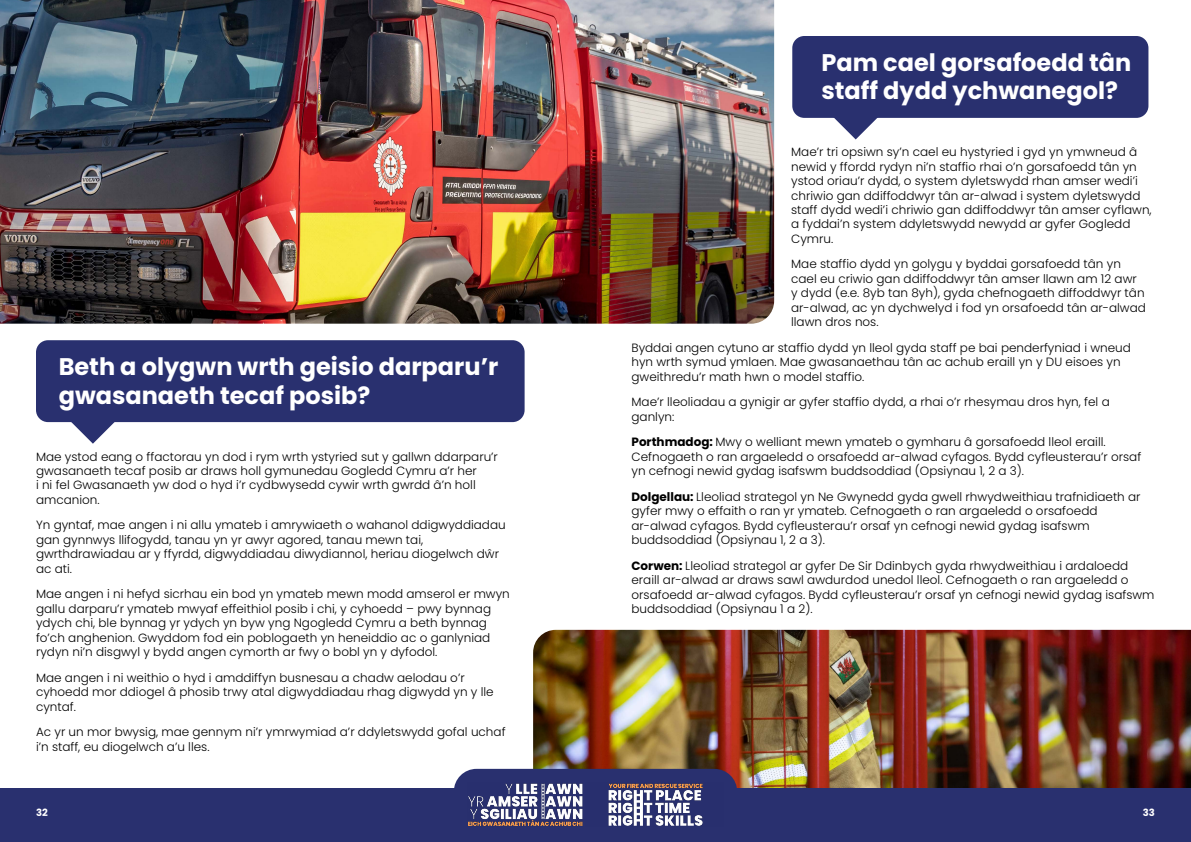
<style>
.page{position:relative;width:1191px;height:842px;background:#fff}
.page>*{position:absolute;margin:0;border:0;box-sizing:border-box;transform-origin:0 0}
.t1{font:700 24px/28.8px "Poppins";color:#fff}
.t2{font:300 12px/14.4px "Poppins";color:#000}
.t3{font:700 10px "Poppins";color:#fff}
.s1{font-weight:700}
</style>
<div class="page">
<img style="left:533px;top:630px;width:658px;height:159px">
<div style="left:0;top:789px;width:609px;height:53px;background:#29306f"></div>
<div style="left:581px;top:789px;width:610px;height:53px;background:#29306f"></div>
<div style="left:454px;top:769px;width:283px;height:20px;background:#29306f"></div>
<img style="left:467px;top:782px;width:257px;height:44px">
<div style="left:36px;top:340px;width:488px;height:82px;background:#29306f;border-radius:12px"></div>
<svg style="left:55px;top:422px;width:76px;height:22px"></svg>
<div style="left:792px;top:36px;width:356px;height:82px;background:#29306f;border-radius:12px"></div>
<svg style="left:817px;top:117px;width:76px;height:22px"></svg>
<img style="left:0;top:0;width:774px;height:324px">
<h1 class="t1" style="left:59px;top:352px;width:441px">Beth a olygwn wrth geisio darparu’r gwasanaeth tecaf posib?</h1>
<p class="t2" style="left:36px;top:449px;width:463px">Mae ystod eang o ffactorau yn dod i rym wrth ystyried sut y gallwn ddarparu’r gwasanaeth tecaf posib ar draws holl gymunedau Gogledd Cymru a’r her<br>i ni fel Gwasanaeth yw dod o hyd i’r cydbwysedd cywir wrth gwrdd â’n holl amcanion.</p>
<p class="t2" style="left:36px;top:518px;width:471px">Yn gyntaf, mae angen i ni allu ymateb i amrywiaeth o wahanol ddigwyddiadau gan gynnwys llifogydd, tanau yn yr awyr agored, tanau mewn tai, gwrthdrawiadau ar y ffyrdd, digwyddiadau diwydiannol, heriau diogelwch dŵr ac ati.</p>
<p class="t2" style="left:36px;top:587px;width:475px">Mae angen i ni hefyd sicrhau ein bod yn ymateb mewn modd amserol er mwyn gallu darparu’r ymateb mwyaf effeithiol posib i chi, y cyhoedd – pwy bynnag ydych chi, ble bynnag yr ydych yn byw yng Ngogledd Cymru a beth bynnag fo’ch anghenion. Gwyddom fod ein poblogaeth yn heneiddio ac o ganlyniad rydyn ni’n disgwyl y bydd angen cymorth ar fwy o bobl yn y dyfodol.</p>
<p class="t2" style="left:36px;top:670px;width:459px">Mae angen i ni weithio o hyd i amddiffyn busnesau a chadw aelodau o’r cyhoedd mor ddiogel â phosib trwy atal digwyddiadau rhag digwydd yn y lle cyntaf.</p>
<p class="t2" style="left:36px;top:725px;width:471px">Ac yr un mor bwysig, mae gennym ni’r ymrwymiad a’r ddyletswydd gofal uchaf i’n staff, eu diogelwch a’u lles.</p>
<h1 class="t1" style="left:821px;top:48px;width:311px">Pam cael gorsafoedd tân staff dydd ychwanegol?</h1>
<p class="t2" style="left:791px;top:145px;width:362px">Mae’r tri opsiwn sy’n cael eu hystyried i gyd yn ymwneud â newid y ffordd rydyn ni’n staffio rhai o’n gorsafoedd tân yn ystod oriau’r dydd, o system dyletswydd rhan amser wedi’i chriwio gan ddiffoddwyr tân ar-alwad i system dyletswydd staff dydd wedi’i chriwio gan ddiffoddwyr tân amser cyflawn, a fyddai’n system ddyletswydd newydd ar gyfer Gogledd Cymru.</p>
<p class="t2" style="left:791px;top:257px;width:356px">Mae staffio dydd yn golygu y byddai gorsafoedd tân yn cael eu criwio gan ddiffoddwyr tân amser llawn am 12 awr y dydd (e.e. 8yb tan 8yh), gyda chefnogaeth diffoddwyr tân ar-alwad, ac yn dychwelyd i fod yn orsafoedd tân ar-alwad llawn dros nos.</p>
<p class="t2" style="left:631px;top:340px;width:501px">Byddai angen cytuno ar staffio dydd yn lleol gyda staff pe bai penderfyniad i wneud hyn wrth symud ymlaen. Mae gwasanaethau tân ac achub eraill yn y DU eisoes yn gweithredu’r math hwn o model staffio.</p>
<p class="t2" style="left:631px;top:395px;width:480px">Mae’r lleoliadau a gynigir ar gyfer staffio dydd, a rhai o’r rhesymau dros hyn, fel a ganlyn:</p>
<p class="t2" style="left:631px;top:435px;width:511px"><span class="s1">Porthmadog:</span> Mwy o welliant mewn ymateb o gymharu â gorsafoedd lleol eraill.<br>Cefnogaeth o ran argaeledd o orsafoedd ar-alwad cyfagos. Bydd cyfleusterau’r orsaf yn cefnogi newid gydag isafswm buddsoddiad (Opsiynau 1, 2 a 3).</p>
<p class="t2" style="left:631px;top:490px;width:510px"><span class="s1">Dolgellau:</span> Lleoliad strategol yn Ne Gwynedd gyda gwell rhwydweithiau trafnidiaeth ar gyfer mwy o effaith o ran yr ymateb. Cefnogaeth o ran argaeledd o orsafoedd ar-alwad cyfagos. Bydd cyfleusterau’r orsaf yn cefnogi newid gydag isafswm buddsoddiad (Opsiynau 1, 2 a 3).</p>
<p class="t2" style="left:631px;top:559px;width:524px"><span class="s1">Corwen:</span> Lleoliad strategol ar gyfer De Sir Ddinbych gyda rhwydweithiau i ardaloedd eraill ar-alwad ar draws sawl awdurdod unedol lleol. Cefnogaeth o ran argaeledd o orsafoedd ar-alwad cyfagos. Bydd cyfleusterau’r orsaf yn cefnogi newid gydag isafswm buddsoddiad (Opsiynau 1 a 2).</p>
<p class="t3" style="left:36px;top:807px;width:13px">32</p>
<p class="t3" style="left:1142px;top:807px;width:14px">33</p>
</div>
